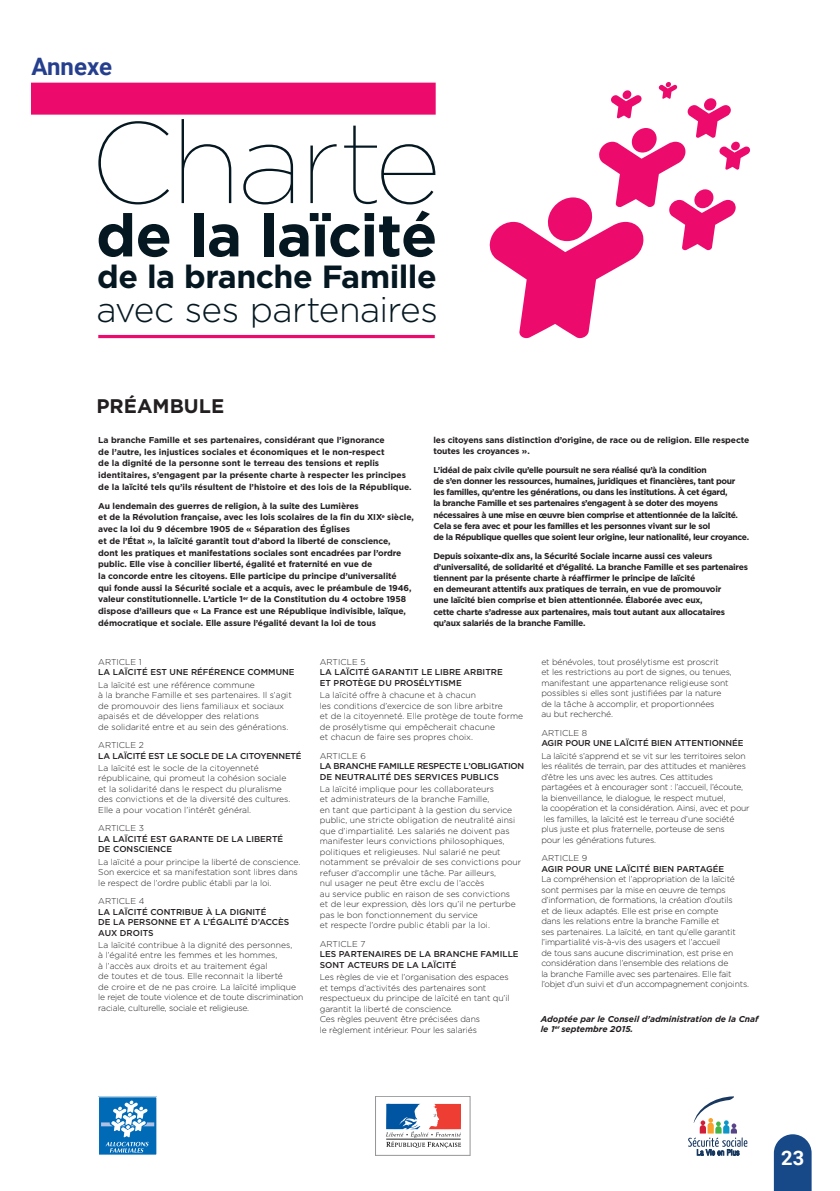
<style>
.page{position:relative;width:840px;height:1191px;background:#fff}
.page>*{position:absolute;margin:0;border:0;box-sizing:border-box;transform-origin:0 0}
.t1{font:100 115px "Gotham";letter-spacing:-.025em;color:#051821}
.t2{font:700 59.4px "Gotham";letter-spacing:-.015em;color:#051821}
.t3{font:300 35.2px "Gotham";letter-spacing:-.015em;color:#051821}
.t4{font:700 32px "Gotham";letter-spacing:-.015em;color:#051821}
.t5{font:700 24px "Roboto";color:#253f8e}
.t6{font:700 20px "Roboto";color:#fff}
.t7{font:700 19.6px "Gotham";color:#231f20}
.t8{font:300 8.6px/10.4px "Gotham";letter-spacing:-.01em;color:#231f20}
.t9{font:700 8.6px/11.2px "Gotham";letter-spacing:-.025em;color:#231f20}
.t10{font:500 8.6px/10.4px "Gotham";color:#231f20}
.t11{font:700 8.6px/11.8px "Gotham";color:#231f20}
.t12{font:500 8.6px/10.4px "Gotham";letter-spacing:-.03em;color:#231f20}
.t13{font:italic 700 8.6px/10.2px "Gotham";color:#231f20}
.t14{font:500 8.6px "Gotham";letter-spacing:-.02em;color:#231f20}
</style>
<div class="page">
<svg style="left:489px;top:82px;width:260px;height:257px"></svg>
<div style="left:31px;top:83px;width:404px;height:32px;background:#ec0b6d"></div>
<hr style="left:98px;top:335px;width:336px;height:3px;background:#ec0b6d">
<svg style="left:98px;top:1096px;width:59px;height:59px"></svg>
<svg style="left:101px;top:1100px;width:53px;height:52px"></svg>
<hr style="left:375px;top:1155px;width:94px;height:1px;background:#939597">
<svg style="left:375px;top:1096px;width:95px;height:59px"></svg>
<svg style="left:688px;top:1096px;width:59px;height:59px"></svg>
<svg style="left:773px;top:1134px;width:38px;height:57px;background:#2c5a94"></svg>
<h3 class="t5" style="left:31px;top:49px;width:82px">Annexe</h3>
<h1 class="t1" style="left:90px;top:111px;width:353px">Charte</h1>
<h2 class="t2" style="left:96px;top:202px;width:342px">de la laïcité</h2>
<h3 class="t4" style="left:97px;top:259px;width:341px">de la branche Famille</h3>
<h3 class="t3" style="left:96px;top:293px;width:342px">avec ses partenaires</h3>
<h3 class="t7" style="left:96px;top:395px;width:129px">PRÉAMBULE</h3>
<p class="t11" style="left:98px;top:434px;width:314px">La branche Famille et ses partenaires, considérant que l’ignorance<br>de l’autre, les injustices sociales et économiques et le non-respect<br>de la dignité de la personne sont le terreau des tensions et replis identitaires, s’engagent par la présente charte à respecter les principes de la laïcité tels qu’ils résultent de l’histoire et des lois de la République.</p>
<p class="t9" style="left:98px;top:499px;width:317px;line-height:11.8px">Au lendemain des guerres de religion, à la suite des Lumières<br>et de la Révolution française, avec les lois scolaires de la fin du XIX<sup>e</sup> siècle, avec la loi du 9 décembre 1905 de « Séparation des Églises<br>et de l’État », la laïcité garantit tout d’abord la liberté de conscience,<br>dont les pratiques et manifestations sociales sont encadrées par l’ordre public. Elle vise à concilier liberté, égalité et fraternité en vue de<br>la concorde entre les citoyens. Elle participe du principe d’universalité<br>qui fonde aussi la Sécurité sociale et a acquis, avec le préambule de 1946, valeur constitutionnelle. L’article 1<sup>er</sup> de la Constitution du 4 octobre 1958 dispose d’ailleurs que « La France est une République indivisible, laïque, démocratique et sociale. Elle assure l’égalité devant la loi de tous</p>
<p class="t9" style="left:433px;top:434px;width:317px">les citoyens sans distinction d’origine, de race ou de religion. Elle respecte toutes les croyances ».</p>
<p class="t9" style="left:433px;top:464px;width:317px">L’idéal de paix civile qu’elle poursuit ne sera réalisé qu’à la condition<br>de s’en donner les ressources, humaines, juridiques et financières, tant pour<br>les familles, qu’entre les générations, ou dans les institutions. À cet égard,<br>la branche Famille et ses partenaires s’engagent à se doter des moyens nécessaires à une mise en œuvre bien comprise et attentionnée de la laïcité.<br>Cela se fera avec et pour les familles et les personnes vivant sur le sol<br>de la République quelles que soient leur origine, leur nationalité, leur croyance.</p>
<p class="t9" style="left:433px;top:550px;width:316px">Depuis soixante-dix ans, la Sécurité Sociale incarne aussi ces valeurs d’universalité, de solidarité et d’égalité. La branche Famille et ses partenaires tiennent par la présente charte à réaffirmer le principe de laïcité<br>en demeurant attentifs aux pratiques de terrain, en vue de promouvoir<br>une laïcité bien comprise et bien attentionnée. Élaborée avec eux,<br>cette charte s’adresse aux partenaires, mais tout autant aux allocataires qu’aux salariés de la branche Famille.</p>
<p class="t8" style="left:98px;top:657px;width:45px">ARTICLE 1</p>
<p class="t10" style="left:98px;top:667px;width:198px">LA LAÏCITÉ EST UNE RÉFÉRENCE COMMUNE</p>
<p class="t8" style="left:98px;top:680px;width:195px">La laïcité est une référence commune<br>à la branche Famille et ses partenaires. Il s’agit de promouvoir des liens familiaux et sociaux apaisés et de développer des relations<br>de solidarité entre et au sein des générations.</p>
<p class="t8" style="left:98px;top:740px;width:47px">ARTICLE 2</p>
<p class="t14" style="left:98px;top:750px;width:205px">LA LAÏCITÉ EST LE SOCLE DE LA CITOYENNETÉ</p>
<p class="t8" style="left:98px;top:763px;width:193px">La laïcité est le socle de la citoyenneté républicaine, qui promeut la cohésion sociale et la solidarité dans le respect du pluralisme des convictions et de la diversité des cultures.<br>Elle a pour vocation l’intérêt général.</p>
<p class="t8" style="left:98px;top:823px;width:47px">ARTICLE 3</p>
<p class="t10" style="left:98px;top:833px;width:186px">LA LAÏCITÉ EST GARANTE DE LA LIBERTÉ<br>DE CONSCIENCE</p>
<p class="t8" style="left:98px;top:857px;width:203px">La laïcité a pour principe la liberté de conscience.<br>Son exercice et sa manifestation sont libres dans le respect de l’ordre public établi par la loi.</p>
<p class="t8" style="left:98px;top:896px;width:48px">ARTICLE 4</p>
<p class="t10" style="left:98px;top:906px;width:192px">LA LAÏCITÉ CONTRIBUE À LA DIGNITÉ<br>DE LA PERSONNE ET A L’ÉGALITÉ D’ACCÈS<br>AUX DROITS</p>
<p class="t8" style="left:98px;top:940px;width:206px">La laïcité contribue à la dignité des personnes,<br>à l’égalité entre les femmes et les hommes,<br>à l’accès aux droits et au traitement égal<br>de toutes et de tous. Elle reconnait la liberté<br>de croire et de ne pas croire. La laïcité implique le rejet de toute violence et de toute discrimination raciale, culturelle, sociale et religieuse.</p>
<p class="t8" style="left:319px;top:657px;width:47px">ARTICLE 5</p>
<p class="t10" style="left:319px;top:667px;width:184px">LA LAÏCITÉ GARANTIT LE LIBRE ARBITRE<br>ET PROTÈGE DU PROSÉLYTISME</p>
<p class="t8" style="left:319px;top:690px;width:205px">La laïcité offre à chacune et à chacun<br>les conditions d’exercice de son libre arbitre<br>et de la citoyenneté. Elle protège de toute forme de prosélytisme qui empêcherait chacune<br>et chacun de faire ses propres choix.</p>
<p class="t8" style="left:319px;top:750px;width:47px">ARTICLE 6</p>
<p class="t12" style="left:319px;top:761px;width:206px">LA BRANCHE FAMILLE RESPECTE L’OBLIGATION<br>DE NEUTRALITÉ DES SERVICES PUBLICS</p>
<p class="t8" style="left:319px;top:784px;width:203px">La laïcité implique pour les collaborateurs<br>et administrateurs de la branche Famille,<br>en tant que participant à la gestion du service public, une stricte obligation de neutralité ainsi que d’impartialité. Les salariés ne doivent pas manifester leurs convictions philosophiques, politiques et religieuses. Nul salarié ne peut notamment se prévaloir de ses convictions pour refuser d’accomplir une tâche. Par ailleurs,<br>nul usager ne peut être exclu de l’accès<br>au service public en raison de ses convictions<br>et de leur expression, dès lors qu’il ne perturbe pas le bon fonctionnement du service<br>et respecte l’ordre public établi par la loi.</p>
<p class="t8" style="left:319px;top:939px;width:47px">ARTICLE 7</p>
<p class="t10" style="left:319px;top:949px;width:200px">LES PARTENAIRES DE LA BRANCHE FAMILLE<br>SONT ACTEURS DE LA LAÏCITÉ</p>
<p class="t8" style="left:319px;top:972px;width:191px">Les règles de vie et l’organisation des espaces et temps d’activités des partenaires sont respectueux du principe de laïcité en tant qu’il garantit la liberté de conscience.<br>Ces règles peuvent être précisées dans<br>le règlement intérieur. Pour les salariés</p>
<p class="t8" style="left:541px;top:657px;width:192px">et bénévoles, tout prosélytisme est proscrit<br>et les restrictions au port de signes, ou tenues, manifestant une appartenance religieuse sont possibles si elles sont justifiées par la nature de la tâche à accomplir, et proportionnées<br>au but recherché.</p>
<p class="t8" style="left:541px;top:728px;width:47px">ARTICLE 8</p>
<p class="t10" style="left:541px;top:738px;width:204px">AGIR POUR UNE LAÏCITÉ BIEN ATTENTIONNÉE</p>
<p class="t8" style="left:541px;top:751px;width:210px">La laïcité s’apprend et se vit sur les territoires selon les réalités de terrain, par des attitudes et manières d’être les uns avec les autres. Ces attitudes partagées et à encourager sont : l’accueil, l’écoute, la bienveillance, le dialogue, le respect mutuel,<br>la coopération et la considération. Ainsi, avec et pour les familles, la laïcité est le terreau d’une société plus juste et plus fraternelle, porteuse de sens<br>pour les générations futures.</p>
<p class="t8" style="left:541px;top:853px;width:47px">ARTICLE 9</p>
<p class="t10" style="left:541px;top:863px;width:184px">AGIR POUR UNE LAÏCITÉ BIEN PARTAGÉE</p>
<p class="t8" style="left:541px;top:874px;width:209px">La compréhension et l’appropriation de la laïcité sont permises par la mise en œuvre de temps d’information, de formations, la création d’outils<br>et de lieux adaptés. Elle est prise en compte<br>dans les relations entre la branche Famille et<br>ses partenaires. La laïcité, en tant qu’elle garantit l’impartialité vis-à-vis des usagers et l’accueil<br>de tous sans aucune discrimination, est prise en considération dans l’ensemble des relations de<br>la branche Famille avec ses partenaires. Elle fait l’objet d’un suivi et d’un accompagnement conjoints.</p>
<p class="t13" style="left:540px;top:1014px;width:219px">Adoptée par le Conseil d’administration de la Cnaf le 1<sup>er</sup> septembre 2015.</p>
<h3 class="t6" style="left:780px;top:1144px;width:24px">23</h3>
</div>
